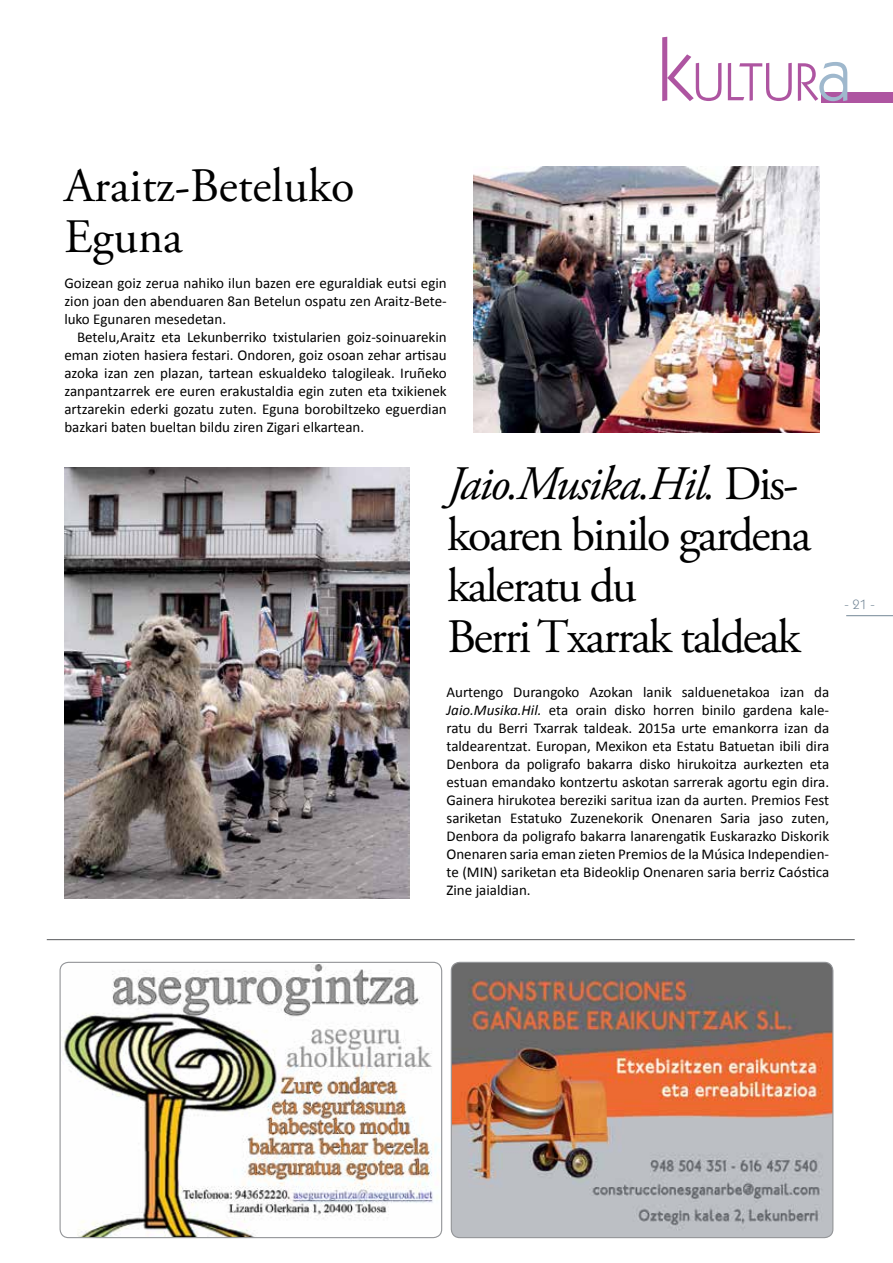
<style>
.page{position:relative;width:893px;height:1263px;background:#fff}
.page>*{position:absolute;margin:0;border:0;box-sizing:border-box;transform-origin:0 0}
.t1{font:54px "Kabel IT Cby BT";color:#ae55a1}
.t2{font:48px/51px "Adobe Garamond Pro";letter-spacing:-.04em;color:#000}
.t3{font:48px/51px "Adobe Garamond Pro";color:#000}
.t4{font:15px/18px "Calibri";color:#000;text-align:justify}
.t5{font:13.5px "Kabel IT Cby BT";color:#748797}
.s1{font-size:90px}
.s2{font-size:75px;color:#9fb8cd}
.s3{font-style:italic}
</style>
<div class="page">
<hr style="left:846px;top:615px;width:47px;height:1px;background:#748797">
<hr style="left:47px;top:939px;width:808px;height:1px;background:#58595b">
<img style="left:451px;top:962px;width:382px;height:275px">
<div style="left:451px;top:962px;width:382px;height:276px;border:1px solid #939598;border-radius:9px"></div>
<img style="left:60px;top:962px;width:382px;height:275px">
<div style="left:60px;top:962px;width:382px;height:276px;border:1px solid #939598;border-radius:9px"></div>
<div style="left:821px;top:92px;width:72px;height:10px;background:#ae55a1"></div>
<img style="left:64px;top:468px;width:346px;height:430px">
<img style="left:474px;top:166px;width:345px;height:267px">
<h2 class="t3" style="left:64px;top:162px;width:292px">Araitz-Beteluko<br>Eguna</h2>
<p class="t4" style="left:64px;top:274px;width:384px">Goizean goiz zerua nahiko ilun bazen ere eguraldiak eutsi egin zion joan den abenduaren 8an Betelun ospatu zen Araitz-Bete&shy;luko Egunaren mesedetan.</p>
<p class="t4" style="left:64px;top:328px;width:384px;text-indent:13px">Betelu,Araitz eta Lekunberriko txistularien goiz-soinuarekin eman zioten hasiera festari. Ondoren, goiz osoan zehar artisau azoka izan zen plazan, tartean eskualdeko talogileak. Iruñeko zanpantzarrek ere euren erakustaldia egin zuten eta txikienek artzarekin ederki gozatu zuten. Eguna borobiltzeko eguerdian bazkari baten bueltan bildu ziren Zigari elkartean.</p>
<h1 class="t1" style="left:658px;top:48px;width:195px"><span class="s1">k</span>ULTUR<span class="s2">a</span></h1>
<h2 class="t2" style="left:447px;top:460px;width:366px"><span class="s3">Jaio.Musika.Hil.</span> Dis&shy;koaren binilo gardena kaleratu du<br>Berri Txarrak taldeak</h2>
<p class="t4" style="left:446px;top:683px;width:384px">Aurtengo Durangoko Azokan lanik salduenetakoa izan da <span class="s3">Jaio.Musika.Hil.</span> eta orain disko horren binilo gardena kale&shy;ratu du Berri Txarrak taldeak. 2015a urte emankorra izan da taldearentzat. Europan, Mexikon eta Estatu Batuetan ibili dira Denbora da poligrafo bakarra disko hirukoitza aurkezten eta estuan emandako kontzertu askotan sarrerak agortu egin dira.<br>Gainera hirukotea bereziki saritua izan da aurten. Premios Fest sariketan Estatuko Zuzenekorik Onenaren Saria jaso zuten, Denbora da poligrafo bakarra lanarengatik Euskarazko Diskorik Onenaren saria eman zieten Premios de la Música Independien&shy;te (MIN) sariketan eta Bideoklip Onenaren saria berriz Caóstica Zine jaialdian.</p>
<p class="t5" style="left:844px;top:596px;width:32px">- 21 -</p>
</div>
